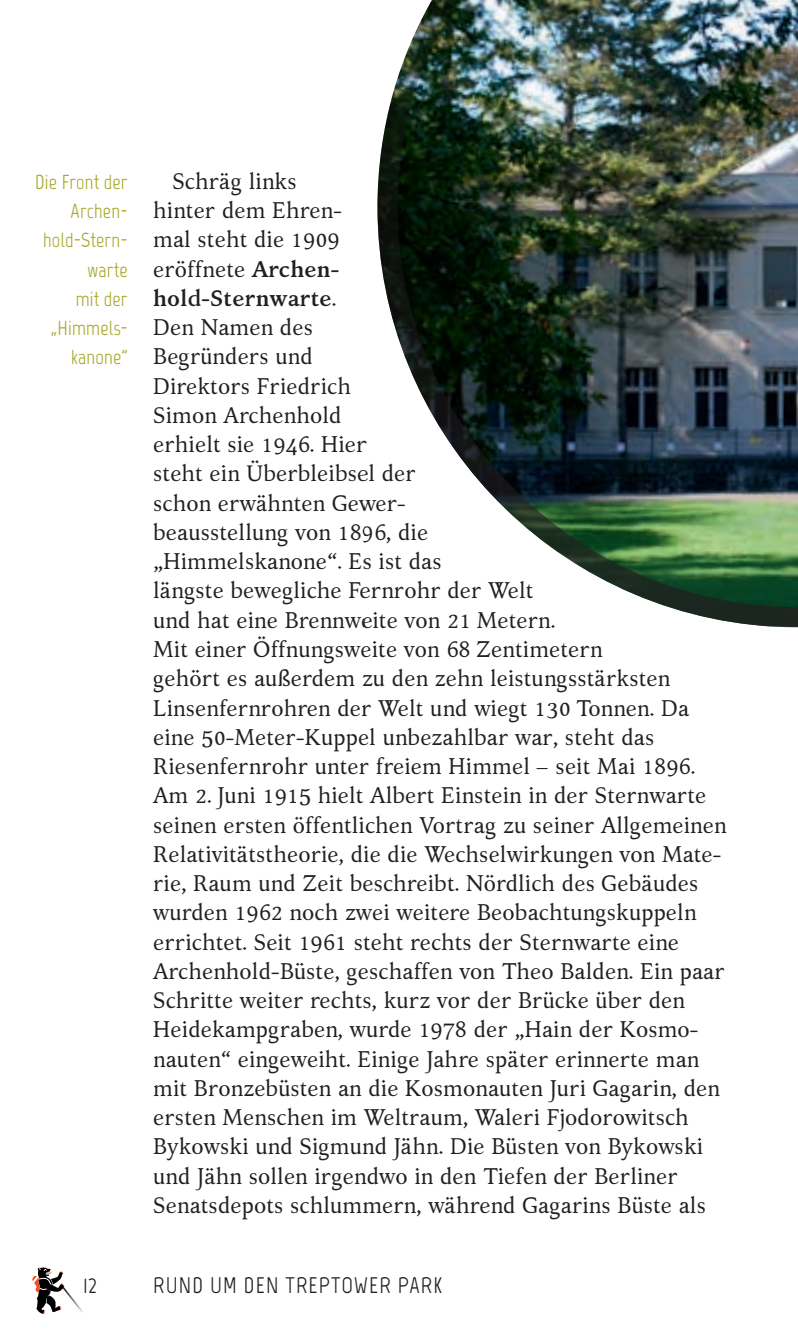
<style>
.page{position:relative;width:798px;height:1340px;background:#fff}
.page>*{position:absolute;margin:0;border:0;box-sizing:border-box;transform-origin:0 0}
.Copy{font:22.5px/29.2px "Kelvinch";color:#231f20}
.t1{font:22.5px "Marvel";letter-spacing:.05em;color:#231f20}
.t2{font:20.25px/29.2px "Marvel";letter-spacing:.01em;color:#a7a82b;text-align:right}
.s1{font-weight:700}
</style>
<div class="page">
<svg style="left:32px;top:1267px;width:51px;height:47px"></svg>
<img style="left:377px;top:0;width:420px;height:627px">
<p class="t2" style="left:35px;top:167px;width:94px">Die Front der<br>Archen&shy;hold-Stern&shy;warte<br>mit der</p>
<p class="t2" style="left:51px;top:325px;width:8px">“</p>
<p class="t2" style="left:58px;top:313px;width:72px">Himmels&shy;kanone”</p>
<p class="t1" style="left:83px;top:1271px;width:15px">12</p>
<p class="Copy" style="left:153px;top:166px;width:575px;text-indent:19px">Schräg links<br>hinter dem Ehren-<br>mal steht die 1909<br>eröffnete <span class="s1">Archen-<br>hold-Sternwarte</span>.<br>Den Namen des<br>Begründers und<br>Direktors Friedrich<br>Simon Archenhold<br>erhielt sie 1946. Hier<br>steht ein Überbleibsel der<br>schon erwähnten Gewer-<br>beausstellung von 1896, die<br>„Himmelskanone“. Es ist das<br>längste bewegliche Fernrohr der Welt<br>und hat eine Brennweite von 21 Metern.<br>Mit einer Öffnungsweite von 68 Zentimetern<br>gehört es außerdem zu den zehn leistungsstärksten Linsenfernrohren der Welt und wiegt 130 Tonnen. Da eine 50-Meter-Kuppel unbezahlbar war, steht das Riesenfernrohr unter freiem Himmel – seit Mai 1896.<br>Am 2. Juni 1915 hielt Albert Einstein in der Sternwarte seinen ersten öffentlichen Vortrag zu seiner Allgemeinen Relativitätstheorie, die die Wechselwirkungen von Mate&shy;rie, Raum und Zeit beschreibt. Nördlich des Gebäudes wurden 1962 noch zwei weitere Beobachtungskuppeln errichtet. Seit 1961 steht rechts der Sternwarte eine Archenhold-Büste, geschaffen von Theo Balden. Ein paar Schritte weiter rechts, kurz vor der Brücke über den Heidekampgraben, wurde 1978 der „Hain der Kosmo&shy;nauten“ eingeweiht. Einige Jahre später erinnerte man mit Bronzebüsten an die Kosmonauten Juri Gagarin, den ersten Menschen im Weltraum, Waleri Fjodorowitsch Bykowski und Sigmund Jähn. Die Büsten von Bykowski und Jähn sollen irgendwo in den Tiefen der Berliner Senatsdepots schlummern, während Gagarins Büste als</p>
<p class="t1" style="left:153px;top:1271px;width:290px">RUND UM DEN TREPTOWER PARK</p>
</div>
